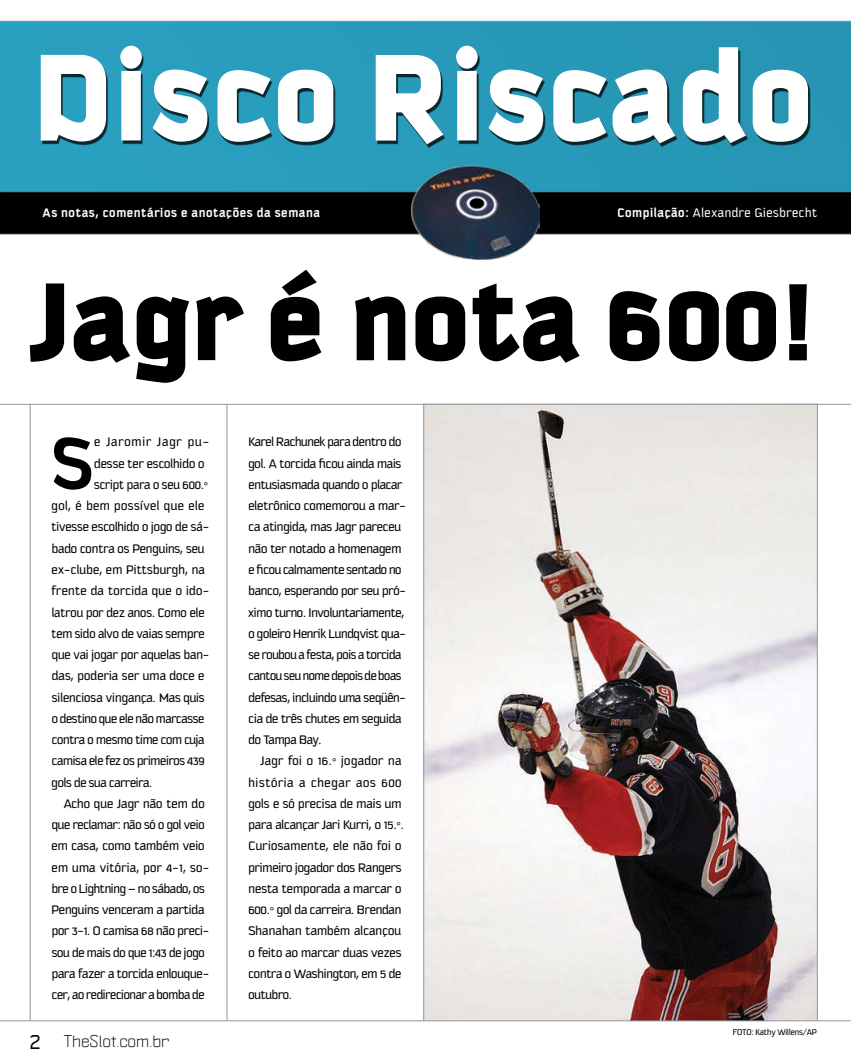
<style>
.page{position:relative;width:851px;height:1063px;background:#fff}
.page>*{position:absolute;margin:0;border:0;box-sizing:border-box;transform-origin:0 0}
.t1{font:900 133.5px "Kautiva Pro";letter-spacing:.005em;color:#fff}
.t2{font:900 120px "Kautiva Pro";color:#000}
.t3{font:700 79.05px "Kautiva Pro";color:#000}
.t4{font:15px "Politica XT";color:#000}
.t5{font:13.5px/21.3px "Kautiva Pro";letter-spacing:-.005em;color:#000}
.t6{font:13.5px "Kautiva Pro";letter-spacing:.025em;color:#000}
.t7{font:13.5px "Kautiva Pro";letter-spacing:.015em;color:#000}
.t8{font:700 13.5px "Kautiva Pro";letter-spacing:.05em;color:#fff}
.t9{font:13.5px "Kautiva Pro";letter-spacing:.05em;color:#fff}
.t10{font:13.5px "Kautiva Pro";letter-spacing:.02em;color:#000}
.t11{font:13.5px "Kautiva Pro";letter-spacing:.035em;color:#000}
.t12{font:13.5px "Kautiva Pro";letter-spacing:.07em;color:#000}
.t13{font:9px "Kautiva Pro";color:#000}
.s1{font-weight:700}
</style>
<div class="page">
<img style="left:424px;top:405px;width:392px;height:615px">
<div style="left:0;top:21px;width:850px;height:170px;background:#299dbc"></div>
<div style="left:0;top:191px;width:850px;height:43px;background:#000"></div>
<div style="left:6px;top:23px;width:844px;height:150px;background:#000;opacity:.75"></div>
<hr style="left:0;top:21px;width:850px;height:1px;background:#939598">
<hr style="left:0;top:1020px;width:850px;height:1px;background:#939598">
<hr style="left:816px;top:404px;width:1px;height:616px;background:#939598">
<hr style="left:30px;top:404px;width:1px;height:616px;background:#939598">
<hr style="left:226px;top:404px;width:1px;height:616px;background:#939598">
<hr style="left:423px;top:404px;width:1px;height:616px;background:#939598">
<hr style="left:0;top:191px;width:850px;height:1px;background:#939598">
<hr style="left:0;top:234px;width:850px;height:1px;background:#939598">
<hr style="left:0;top:404px;width:850px;height:1px;background:#939598">
<img style="left:411px;top:166px;width:128px;height:94px">
<h1 class="t1" style="left:32px;top:22px;width:782px">Disco Riscado</h1>
<p class="t8" style="left:43px;top:206px;width:279px">As notas, comentários e anotações da semana</p>
<p class="t9" style="left:617px;top:206px;width:201px"><span class="s1">Compilação:</span> Alexandre Giesbrecht</p>
<h2 class="t2" style="left:30px;top:253px;width:786px">Jagr é nota 600!</h2>
<h3 class="t3" style="left:51px;top:421px;width:44px">S</h3>
<p class="t12" style="left:94px;top:435px;width:117px">e Jaromir Jagr pu-</p>
<p class="t5" style="left:94px;top:453px;width:112px">desse ter escolhido o</p>
<p class="t5" style="left:94px;top:474px;width:116px">script para o seu 600.°</p>
<p class="t11" style="left:52px;top:499px;width:154px">gol, é bem possível que ele</p>
<p class="t5" style="left:51px;top:517px;width:159px">tivesse escolhido o jogo de sá-</p>
<p class="t5" style="left:52px;top:538px;width:154px">bado contra os Penguins, seu</p>
<p class="t10" style="left:52px;top:563px;width:154px">ex-clube, em Pittsburgh, na</p>
<p class="t6" style="left:51px;top:584px;width:159px">frente da torcida que o ido-</p>
<p class="t5" style="left:52px;top:602px;width:154px">latrou por dez anos. Como ele</p>
<p class="t5" style="left:51px;top:623px;width:154px">tem sido alvo de vaias sempre</p>
<p class="t5" style="left:52px;top:644px;width:159px">que vai jogar por aquelas ban-</p>
<p class="t7" style="left:52px;top:669px;width:154px">das, poderia ser uma doce e</p>
<p class="t5" style="left:52px;top:687px;width:154px">silenciosa vingança. Mas quis</p>
<p class="t5" style="left:52px;top:708px;width:154px">o destino que ele não marcasse</p>
<p class="t5" style="left:52px;top:729px;width:154px">contra o mesmo time com cuja</p>
<p class="t5" style="left:52px;top:751px;width:154px">camisa ele fez os primeiros 439</p>
<p class="t5" style="left:52px;top:772px;width:102px">gols de sua carreira.</p>
<p class="t7" style="left:64px;top:796px;width:142px">Acho que Jagr não tem do</p>
<p class="t5" style="left:52px;top:814px;width:154px">que reclamar: não só o gol veio</p>
<p class="t5" style="left:52px;top:836px;width:154px">em casa, como também veio</p>
<p class="t6" style="left:52px;top:860px;width:159px">em uma vitória, por 4-1, so-</p>
<p class="t5" style="left:52px;top:878px;width:154px">bre o Lightning — no sábado, os</p>
<p class="t5" style="left:52px;top:899px;width:154px">Penguins venceram a partida</p>
<p class="t5" style="left:52px;top:921px;width:159px">por 3-1. O camisa 68 não preci-</p>
<p class="t5" style="left:52px;top:942px;width:154px">sou de mais do que 1:43 de jogo</p>
<p class="t5" style="left:52px;top:963px;width:159px">para fazer a torcida enlouque-</p>
<p class="t5" style="left:52px;top:984px;width:154px">cer, ao redirecionar a bomba de</p>
<p class="t4" style="left:64px;top:1032px;width:107px">TheSlot.com.br</p>
<p class="t5" style="left:248px;top:432px;width:159px">Karel Rachunek para dentro do gol. A torcida ficou ainda mais entusiasmada quando o placar eletrônico comemorou a mar&shy;ca atingida, mas Jagr pareceu não ter notado a homenagem e ficou calmamente sentado no banco, esperando por seu pró&shy;ximo turno. Involuntariamente, o goleiro Henrik Lundqvist qua&shy;se roubou a festa, pois a torcida cantou seu nome depois de boas defesas, incluindo uma seqüên&shy;cia de três chutes em seguida do Tampa Bay.</p>
<p class="t5" style="left:248px;top:751px;width:157px;text-indent:12px">Jagr foi o 16.° jogador na história a chegar aos 600 gols e só precisa de mais um para alcançar Jari Kurri, o 15.°.<br>Curiosamente, ele não foi o primeiro jogador dos Rangers nesta temporada a marcar o<br>600.° gol da carreira. Brendan<br>Shanahan também alcançou o feito ao marcar duas vezes contra o Washington, em 5 de outubro.</p>
<p class="t13" style="left:732px;top:1028px;width:86px">FOTO: Kathy Willens/AP</p>
</div>
